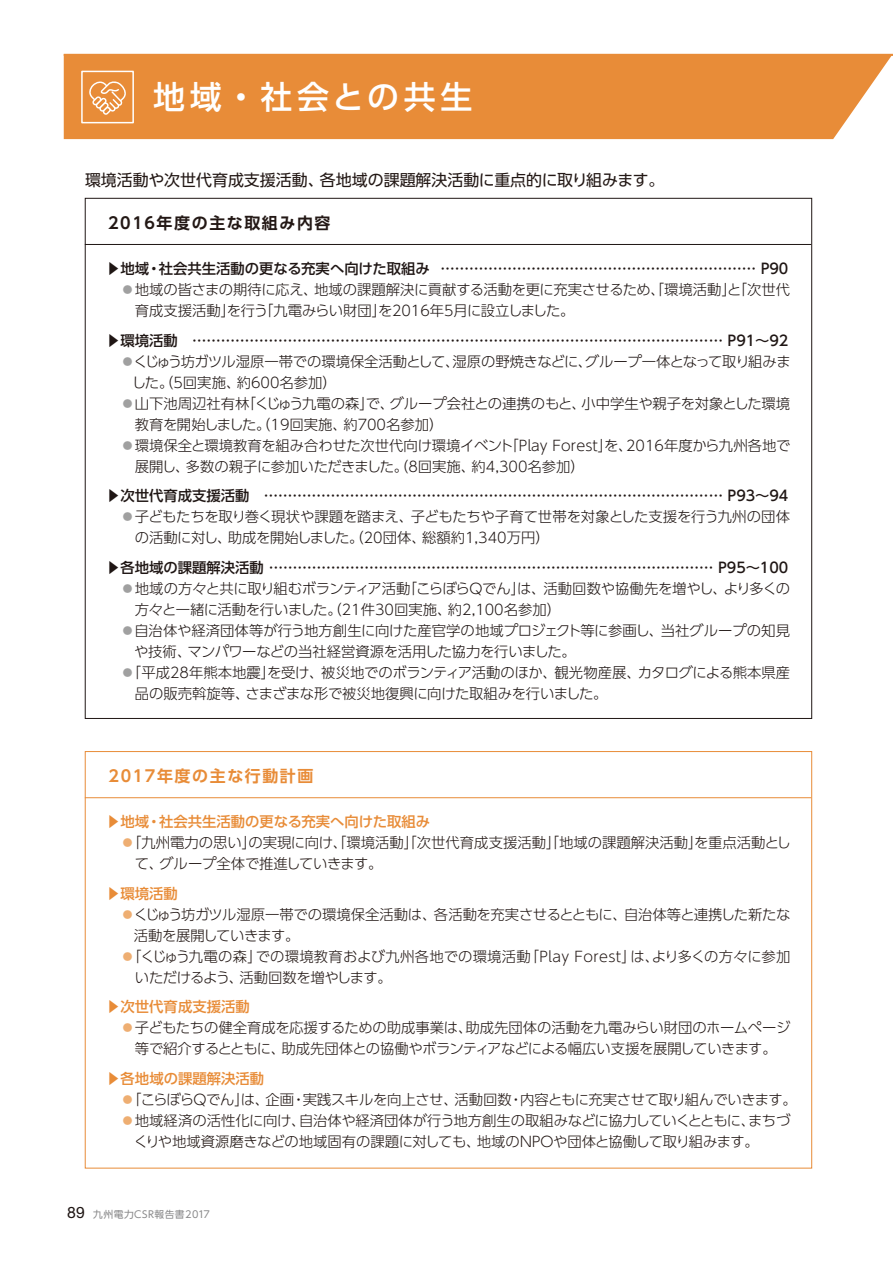
<style>
.page{position:relative;width:893px;height:1263px;background:#fff}
.page>*{position:absolute;margin:0;border:0;box-sizing:border-box;transform-origin:0 0}
.t1{font:31.95px "UD Shin Go Pro Medium 90 msp RKSJ H";letter-spacing:.15em;color:#fff}
.t2{font:15.9px "UD Shin Go Pro Regular 90 msp RKSJ H";color:#231815}
.t3{font:15.9px "UD Shin Go Pro De Bold 90 msp RKSJ H";letter-spacing:.1em;color:#231815}
.t4{font:15.9px "UD Shin Go Pro De Bold 90 msp RKSJ H";letter-spacing:.1em;color:#e88c38}
.t5{font:14.4px/21px "UD Shin Go Pro Light 90 msp RKSJ H";letter-spacing:-.005em;color:#1f1614}
.t6{font:14.4px/21px "UD Shin Go Pro Light 90 msp RKSJ H";letter-spacing:-.02em;color:#231815}
.t7{font:14.4px "UD Shin Go Pro Medium 90 msp RKSJ H";color:#1f1614}
.t8{font:14.4px/21px "UD Shin Go Pro Light 90 msp RKSJ H";color:#231815}
.t9{font:14.4px "UD Shin Go Pro Medium 90 msp RKSJ H";color:#e88c38}
.t10{font:9.75px "UD Shin Go Pro Regular 90 msp RKSJ H";letter-spacing:.05em;color:#888889}
.s1{color:#a0a0a0}
.s2{color:#eeae72}
.s3{font-family:"Helvetica Neue LT Std";font-size:15.75px;color:#1f1614}
</style>
<div class="page">
<div style="left:64px;top:54px;width:829px;height:85px;background:#e88c38"></div>
<div style="left:81px;top:71px;width:53px;height:52px;border:2px solid #fff"></div>
<svg style="left:88px;top:80px;width:40px;height:35px"></svg>
<hr style="left:85px;top:244px;width:726px;height:1px;background:#1f1614">
<hr style="left:85px;top:797px;width:726px;height:1px;background:#e88c38">
<h1 class="t1" style="left:153px;top:85px;width:321px">地域・社会との共生</h1>
<p class="t2" style="left:85px;top:174px;width:581px">環境活動や次世代育成支援活動、各地域の課題解決活動に重点的に取り組みます。</p>
<p class="t3" style="left:108px;top:217px;width:224px">2016年度の主な取組み内容</p>
<p class="t7" style="left:106px;top:264px;width:684px">▶地域・社会共生活動の更なる充実へ向けた取組み ………………………………………………………… Ｐ90</p>
<p class="t5" style="left:135px;top:281px;width:657px;text-indent:-14px"><span class="s1">●</span> 地域の皆さまの期待に応え、地域の課題解決に貢献する活動を更に充実させるため、「環境活動」と「次世代育成支援活動」を行う「九電みらい財団」を2016年5月に設立しました。</p>
<p class="t7" style="left:106px;top:335px;width:684px">▶環境活動 ………………………………………………………………………………………………… Ｐ91～92</p>
<p class="t5" style="left:132px;top:353px;width:660px;text-indent:-12px"><span class="s1">●</span> くじゅう坊ガツル湿原一帯での環境保全活動として、湿原の野焼きなどに、グループ一体となって取り組みました。（5回実施、約600名参加）</p>
<p class="t5" style="left:135px;top:395px;width:657px;text-indent:-14px"><span class="s1">●</span> 山下池周辺社有林「くじゅう九電の森」で、グループ会社との連携のもと、小中学生や親子を対象とした環境教育を開始しました。（19回実施、約700名参加）</p>
<p class="t5" style="left:135px;top:437px;width:657px;text-indent:-14px"><span class="s1">●</span> 環境保全と環境教育を組み合わせた次世代向け環境イベント「Play Forest」を、2016年度から九州各地で展開し、多数の親子に参加いただきました。（8回実施、約4,300名参加）</p>
<p class="t7" style="left:106px;top:491px;width:684px">▶次世代育成支援活動 …………………………………………………………………………………… Ｐ93～94</p>
<p class="t5" style="left:135px;top:508px;width:657px;text-indent:-14px"><span class="s1">●</span> 子どもたちを取り巻く現状や課題を踏まえ、子どもたちや子育て世帯を対象とした支援を行う九州の団体の活動に対し、助成を開始しました。（20団体、総額約1,340万円）</p>
<p class="t7" style="left:106px;top:562px;width:684px">▶各地域の課題解決活動 ………………………………………………………………………………… Ｐ95～100</p>
<p class="t5" style="left:135px;top:580px;width:657px;text-indent:-14px"><span class="s1">●</span> 地域の方々と共に取り組むボランティア活動「こらぼらＱでん」は、活動回数や協働先を増やし、より多くの方々と一緒に活動を行いました。（21件30回実施、約2,100名参加）</p>
<p class="t5" style="left:134px;top:622px;width:657px;text-indent:-14px"><span class="s1">●</span> 自治体や経済団体等が行う地方創生に向けた産官学の地域プロジェクト等に参画し、当社グループの知見や技術、マンパワーなどの当社経営資源を活用した協力を行いました。</p>
<p class="t5" style="left:106px;top:664px;width:686px;text-indent:14px"><span class="s1">●</span>「平成28年熊本地震」を受け、被災地でのボランティア活動のほか、観光物産展、カタログによる熊本県産　　品の販売斡旋等、さまざまな形で被災地復興に向けた取組みを行いました。</p>
<p class="t4" style="left:109px;top:770px;width:206px">2017年度の主な行動計画</p>
<p class="t9" style="left:106px;top:817px;width:325px">▶地域・社会共生活動の更なる充実へ向けた取組み</p>
<p class="t8" style="left:106px;top:834px;width:686px;text-indent:14px"><span class="s2">●</span>「九州電力の思い」の実現に向け、「環境活動」「次世代育成支援活動」「地域の課題解決活動」を重点活動とし　　て、グループ全体で推進していきます。</p>
<p class="t9" style="left:106px;top:888px;width:73px">▶環境活動</p>
<p class="t6" style="left:134px;top:906px;width:658px;text-indent:-13px"><span class="s2">●</span>くじゅう坊ガツル湿原一帯での環境保全活動は、各活動を充実させるとともに、自治体等と連携した新たな活動を展開していきます。</p>
<p class="t8" style="left:106px;top:948px;width:686px;text-indent:14px"><span class="s2">●</span>「くじゅう九電の森」での環境教育および九州各地での環境活動「Play Forest」は、より多くの方々に参加　　いただけるよう、活動回数を増やします。</p>
<p class="t9" style="left:106px;top:1001px;width:145px">▶次世代育成支援活動</p>
<p class="t6" style="left:121px;top:1019px;width:671px;text-align:center"><span class="s2">●</span>子どもたちの健全育成を応援するための助成事業は、助成先団体の活動を九電みらい財団のホームページ等で紹介するとともに、助成先団体との協働やボランティアなどによる幅広い支援を展開していきます。</p>
<p class="t9" style="left:106px;top:1073px;width:159px">▶各地域の課題解決活動</p>
<p class="t6" style="left:121px;top:1091px;width:678px"><span class="s2">●</span>「こらぼらＱでん」は、企画・実践スキルを向上させ、活動回数・内容ともに充実させて取り組んでいきます。</p>
<p class="t6" style="left:134px;top:1112px;width:658px;text-indent:-13px"><span class="s2">●</span>地域経済の活性化に向け、自治体や経済団体が行う地方創生の取組みなどに協力していくとともに、まちづくりや地域資源磨きなどの地域固有の課題に対しても、地域のＮＰＯや団体と協働して取り組みます。</p>
<p class="t10" style="left:67px;top:1210px;width:144px"><span class="s3">89</span> 九州電力CSR報告書2017</p>
</div>
